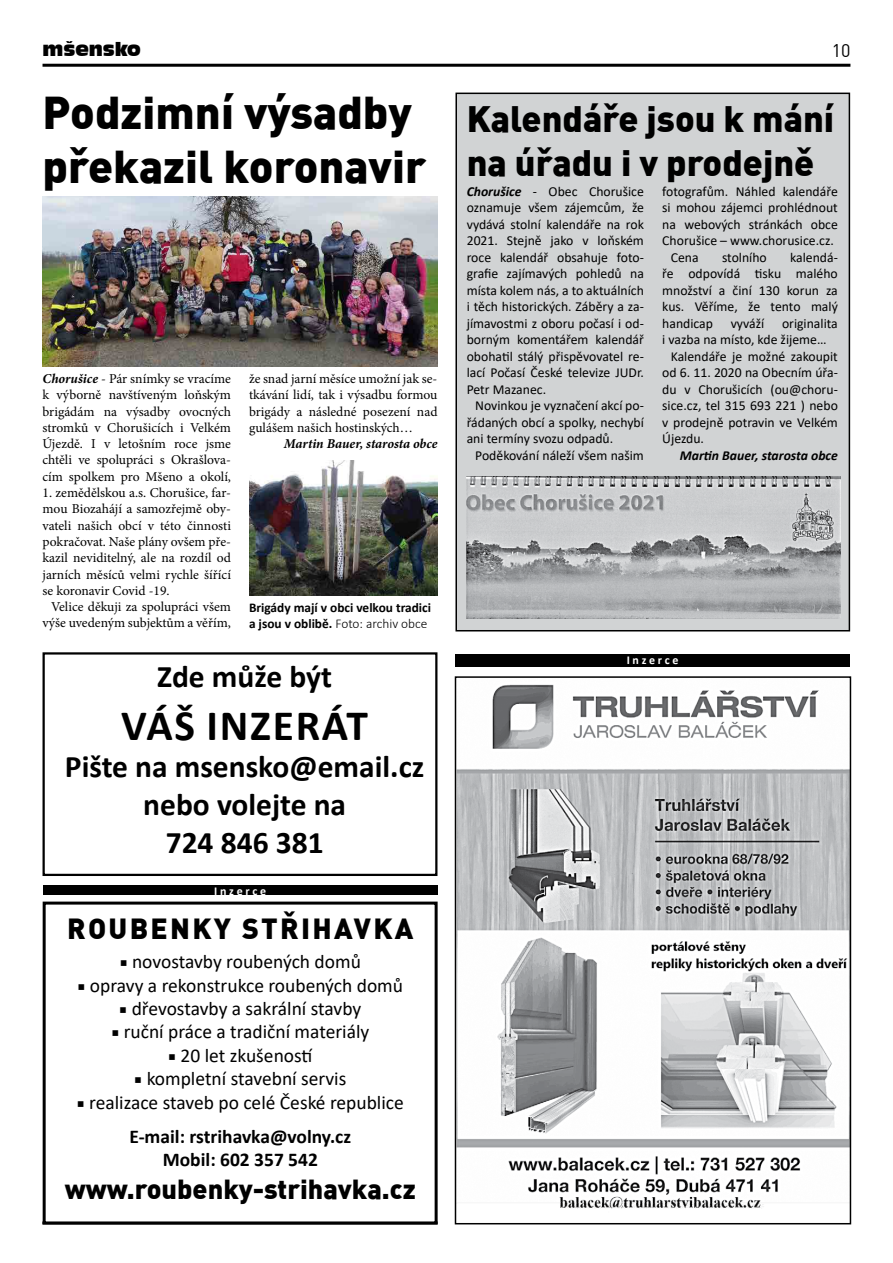
<style>
.page{position:relative;width:893px;height:1263px;background:#fff}
.page>*{position:absolute;margin:0;border:0;box-sizing:border-box;transform-origin:0 0}
.t1{font:900 45px/54px "Unient DINCE";color:#000}
.t2{font:700 43.5px "Calibri";color:#000}
.t3{font:900 36px/43.2px "Unient DINCE";color:#000}
.t4{font:700 31.5px/37.8px "Calibri";color:#000;text-align:center}
.t5{font:900 28.5px "Unient DINCE";letter-spacing:.08em;color:#000}
.t6{font:900 27px "Unient DINCE";color:#000}
.t7{font:19.5px/34.2px "Calibri";color:#000;text-align:center}
.t8{font:700 19.5px "Calibri";color:#000}
.t9{font:18px "Incised 901 BT Compact";color:#000}
.t10{font:18px "Unient DINCE";color:#000}
.t11{font:13.65px/16.5px "Calibri";color:#000;text-align:justify}
.t12{font:13.65px/16.4px "Minion Pro";color:#000;text-align:justify}
.t13{font:italic 700 13.65px "Minion Pro";letter-spacing:-.005em;color:#000}
.t14{font:italic 700 13.65px "Calibri";color:#000}
.t15{font:700 13.35px/16px "Calibri";color:#000}
.t16{font:700 12px "Calibri";color:#fff}
.s1{font-weight:700;font-style:italic}
.s2{font-weight:300}
.s3{font-family:"Minion Pro"}
.s4{font-weight:700}
</style>
<div class="page">
<hr style="left:43px;top:64px;width:807px;height:3px;background:#000">
<div style="left:455px;top:655px;width:395px;height:12px;background:#000"></div>
<img style="left:458px;top:684px;width:390px;height:525px">
<div style="left:455px;top:676px;width:396px;height:548px;border:2px solid #000"></div>
<div style="left:43px;top:652px;width:394px;height:224px;border:2px solid #000"></div>
<hr style="left:42px;top:1221px;width:396px;height:3px;background:#000">
<div style="left:43px;top:901px;width:395px;height:323px;border:3px solid #000"></div>
<div style="left:43px;top:885px;width:395px;height:10px;background:#000"></div>
<img style="left:43px;top:196px;width:394px;height:171px">
<img style="left:249px;top:460px;width:188px;height:135px">
<div style="left:456px;top:93px;width:393px;height:538px;background:#d1d3d4"></div>
<div style="left:455px;top:93px;width:395px;height:538px;border:2px solid #000"></div>
<img style="left:467px;top:477px;width:373px;height:142px">
<h3 class="t9" style="left:43px;top:39px;width:100px">mšensko</h3>
<h3 class="t10" style="left:832px;top:39px;width:20px">10</h3>
<h1 class="t1" style="left:43px;top:83px;width:385px">Podzimní výsadby překazil koronavir</h1>
<p class="t12" style="left:43px;top:371px;width:190px"><span class="s1">Chorušice</span> - Pár snímky se vracíme k výborně navštíveným loňským brigádám na výsadby ovocných stromků v Chorušicích i Velkém Újezdě. I v letošním roce jsme chtěli ve spolupráci s Okrašlova&shy;cím spolkem pro Mšeno a okolí,</p>
<p class="t12" style="left:43px;top:485px;width:190px">1. zemědělskou a.s. Chorušice, far&shy;mou Biozahájí a samozřejmě oby&shy;vateli našich obcí v této činnosti pokračovat. Naše plány ovšem pře&shy;kazil neviditelný, ale na rozdíl od jarních měsíců velmi rychle šířící se koronavir Covid -19.</p>
<p class="t12" style="left:43px;top:599px;width:190px;text-align:right">Velice děkuji za spolupráci všem výše uvedeným subjektům a věřím,</p>
<p class="t12" style="left:249px;top:371px;width:190px">že snad jarní měsíce umožní jak se&shy;tkávání lidí, tak i výsadbu formou brigády a následné posezení nad gulášem našich hostinských…</p>
<p class="t13" style="left:284px;top:434px;width:155px">Martin Bauer, starosta obce</p>
<p class="t15" style="left:249px;top:600px;width:184px">Brigády mají v obci velkou tradici a jsou v oblibě. <span class="s2">Foto: archiv obce</span></p>
<h3 class="t4" style="left:157px;top:658px;width:176px">Zde může být</h3>
<h2 class="t2" style="left:121px;top:694px;width:25px">váš</h2>
<h2 class="t2" style="left:207px;top:694px;width:24px">inzerát</h2>
<h3 class="t4" style="left:65px;top:748px;width:361px">Pište na msensko@email.cz nebo volejte na<br>724 846 381</h3>
<p class="t16" style="left:214px;top:882px;width:53px">I n z e r c e</p>
<h3 class="t5" style="left:67px;top:910px;width:348px">ROUBENKY STŘIHAVKA</h3>
<h3 class="t7" style="left:120px;top:944px;width:243px"><span class="s3">■</span> novostavby roubených domů</h3>
<h3 class="t7" style="left:78px;top:967px;width:327px"><span class="s3">■</span> opravy a rekonstrukce roubených domů</h3>
<h3 class="t7" style="left:119px;top:991px;width:244px"><span class="s3">■</span> dřevostavby a sakrální stavby</h3>
<h3 class="t7" style="left:111px;top:1014px;width:259px"><span class="s3">■</span> ruční práce a tradiční materiály</h3>
<h3 class="t7" style="left:168px;top:1038px;width:146px"><span class="s3">■</span> 20 let zkušeností</h3>
<h3 class="t7" style="left:134px;top:1061px;width:214px"><span class="s3">■</span> kompletní stavební servis</h3>
<h3 class="t7" style="left:77px;top:1084px;width:329px"><span class="s3">■</span> realizace staveb po celé České republice<br><span class="s4">E-mail: rstrihavka@volny.cz</span></h3>
<h3 class="t8" style="left:163px;top:1146px;width:157px">Mobil: 602 357 542</h3>
<h3 class="t6" style="left:65px;top:1170px;width:353px">www.roubenky-strihavka.cz</h3>
<h3 class="t3" style="left:467px;top:96px;width:369px">Kalendáře jsou k mání na úřadu i v prodejně</h3>
<p class="t11" style="left:662px;top:183px;width:177px">fotografům. Náhled kalendáře</p>
<p class="t11" style="left:662px;top:199px;width:177px">si mohou zájemci prohlédnout</p>
<p class="t11" style="left:662px;top:216px;width:177px">na webových stránkách obce</p>
<p class="t11" style="left:662px;top:232px;width:173px">Chorušice – www.chorusice.cz.</p>
<p class="t11" style="left:671px;top:249px;width:29px">Cena</p>
<p class="t11" style="left:722px;top:249px;width:46px">stolního</p>
<p class="t11" style="left:467px;top:183px;width:179px"><span class="s1">Chorušice</span> - Obec Chorušice oznamuje všem zájemcům, že vydává stolní kalendáře na rok 2021. Stejně jako v loňském roce kalendář obsahuje foto&shy;grafie zajímavých pohledů na místa kolem nás, a to aktuálních i těch historických. Záběry a za&shy;jímavostmi z oboru počasí i od&shy;borným komentářem kalendář obohatil stálý přispěvovatel re&shy;lací Počasí České televize JUDr.<br>Petr Mazanec.</p>
<p class="t11" style="left:467px;top:397px;width:179px;text-indent:9px">Novinkou je vyznačení akcí po&shy;řádaných obcí a spolky, nechybí ani termíny svozu odpadů.</p>
<p class="t11" style="left:475px;top:446px;width:170px">Poděkování náleží všem našim</p>
<p class="t11" style="left:662px;top:249px;width:177px;text-indent:128px">kalendá&shy;ře odpovídá tisku malého množství a činí 130 korun za kus. Věříme, že tento malý handicap</p>
<p class="t11" style="left:731px;top:315px;width:35px">vyváží</p>
<p class="t11" style="left:782px;top:315px;width:57px">originalita</p>
<p class="t11" style="left:662px;top:331px;width:166px">i vazba na místo, kde žijeme…</p>
<p class="t11" style="left:671px;top:348px;width:169px">Kalendáře je možné zakoupit</p>
<p class="t11" style="left:662px;top:364px;width:177px">od 6. 11. 2020 na Obecním úřa-</p>
<p class="t11" style="left:662px;top:380px;width:177px">du v Chorušicích (ou@choru-</p>
<p class="t11" style="left:662px;top:397px;width:177px">sice.cz, tel 315 693 221 ) nebo</p>
<p class="t11" style="left:662px;top:413px;width:177px">v prodejně potravin ve Velkém</p>
<p class="t11" style="left:662px;top:430px;width:43px">Újezdu.</p>
<p class="t14" style="left:680px;top:445px;width:160px">Martin Bauer, starosta obce</p>
<p class="t16" style="left:627px;top:651px;width:53px">I n z e r c e</p>
</div>
